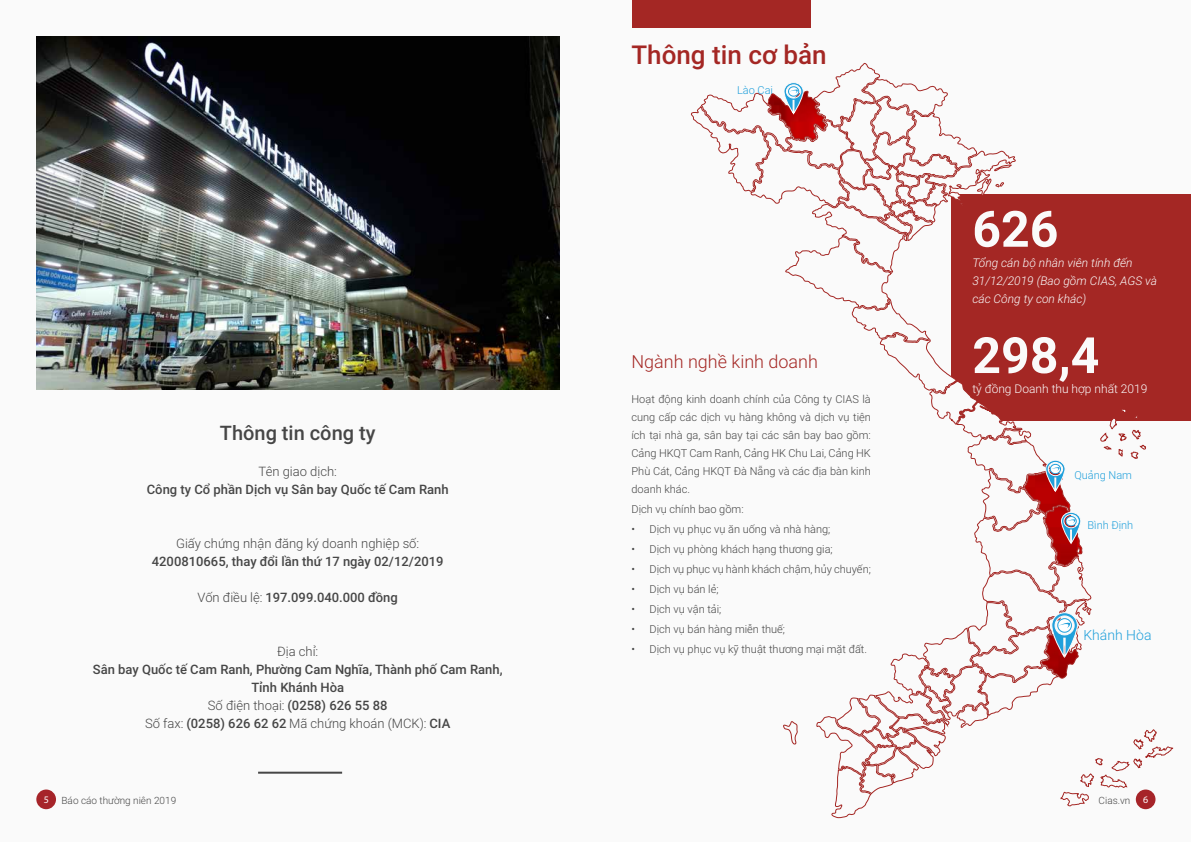
<style>
.page{position:relative;width:1191px;height:842px;background:#fafafa}
.page>*{position:absolute;margin:0;border:0;box-sizing:border-box;transform-origin:0 0}
.t1{font:700 50px "Roboto";color:#fafafa}
.t2{font:500 26px "Roboto";color:#a42724}
.t3{font:500 20px "Roboto";color:#464646}
.t4{font:300 18px "Roboto";color:#a42724}
.t5{font:300 14px "Roboto";color:#21a0db}
.t6{font:500 13px/18px "Roboto";color:#464646;text-align:center}
.t7{font:300 13px "Roboto";color:#464646}
.t8{font:italic 300 12px/18px "Roboto";color:#fafafa}
.t9{font:300 12px "Roboto";color:#fafafa}
.t10{font:300 11px/18px "Roboto";color:#464646;text-align:justify}
.t11{font:300 11px "Roboto";color:#21a0db}
.t12{font:300 10px "Roboto";color:#464646}
.t13{font:10px "Myriad Pro";color:#fff}
.s1{font-weight:300}
</style>
<div class="page">
<div style="left:951px;top:195px;width:240px;height:226px;background:#a42724"></div>
<img style="left:36px;top:36px;width:523px;height:353px">
<hr style="left:258px;top:772px;width:84px;height:2px;background:#464646">
<div style="left:632px;top:0;width:179px;height:28px;background:#a42724"></div>
<svg style="left:691px;top:63px;width:481px;height:756px"></svg>
<div style="left:1135px;top:789px;width:20px;height:20px;background:#a62429;border-radius:50%"></div>
<div style="left:36px;top:789px;width:20px;height:20px;background:#a62429;border-radius:50%"></div>
<h2 class="t2" style="left:631px;top:37px;width:197px">Thông tin cơ bản</h2>
<h3 class="t3" style="left:220px;top:419px;width:157px">Thông tin công ty</h3>
<p class="t7" style="left:258px;top:462px;width:80px">Tên giao dịch:</p>
<p class="t6" style="left:147px;top:480px;width:303px">Công ty Cổ phần Dịch vụ Sân bay Quốc tế Cam Ranh</p>
<p class="t7" style="left:176px;top:534px;width:245px">Giấy chứng nhận đăng ký doanh nghiệp số:</p>
<p class="t6" style="left:152px;top:552px;width:293px">4200810665, thay đổi lần thứ 17 ngày 02/12/2019</p>
<p class="t6" style="left:198px;top:588px;width:202px"><span class="s1">Vốn điều lệ:</span> 197.099.040.000 đồng</p>
<p class="t7" style="left:277px;top:642px;width:43px">Địa chỉ:</p>
<p class="t6" style="left:93px;top:660px;width:411px">Sân bay Quốc tế Cam Ranh, Phường Cam Nghĩa, Thành phố Cam Ranh, Tỉnh Khánh Hòa<br><span class="s1">Số điện thoại:</span> (0258) 626 55 88<br><span class="s1">Số fax:</span> (0258) 626 62 62 <span class="s1">Mã chứng khoán (MCK):</span> CIA</p>
<p class="t11" style="left:737px;top:83px;width:38px">Lào Cai</p>
<h3 class="t4" style="left:631px;top:349px;width:188px">Ngành nghề kinh doanh</h3>
<p class="t10" style="left:631px;top:389px;width:241px">Hoạt động kinh doanh chính của Công ty CIAS là cung cấp các dịch vụ hàng không và dịch vụ tiện ích tại nhà ga, sân bay tại các sân bay bao gồm:<br>Cảng HKQT Cam Ranh, Cảng HK Chu Lai, Cảng HK Phù Cát, Cảng HKQT Đà Nẵng và các địa bàn kinh doanh khác.</p>
<p class="t10" style="left:631px;top:499px;width:114px">Dịch vụ chính bao gồm:</p>
<p class="t10" style="left:631px;top:519px;width:200px">• Dịch vụ phục vụ ăn uống và nhà hàng;</p>
<p class="t10" style="left:631px;top:539px;width:203px">• Dịch vụ phòng khách hạng thương gia;</p>
<p class="t10" style="left:631px;top:559px;width:241px">• Dịch vụ phục vụ hành khách chậm, hủy chuyến;</p>
<p class="t10" style="left:631px;top:579px;width:89px">• Dịch vụ bán lẻ;</p>
<p class="t10" style="left:631px;top:599px;width:91px">• Dịch vụ vận tải;</p>
<p class="t10" style="left:631px;top:619px;width:155px">• Dịch vụ bán hàng miễn thuế;</p>
<p class="t10" style="left:631px;top:639px;width:237px">• Dịch vụ phục vụ kỹ thuật thương mại mặt đất.</p>
<h1 class="t1" style="left:972px;top:194px;width:87px">626</h1>
<p class="t8" style="left:972px;top:253px;width:186px">Tổng cán bộ nhân viên tính đến<br>31/12/2019 (Bao gồm CIAS, AGS và các Công ty con khác)</p>
<h1 class="t1" style="left:972px;top:320px;width:129px">298,4</h1>
<p class="t9" style="left:972px;top:380px;width:177px">tỷ đồng Doanh thu hợp nhất 2019</p>
<p class="t11" style="left:1074px;top:467px;width:59px">Quảng Nam</p>
<p class="t11" style="left:1087px;top:517px;width:47px">Bình Định</p>
<p class="t5" style="left:1083px;top:625px;width:70px">Khánh Hòa</p>
<p class="t13" style="left:44px;top:793px;width:7px">5</p>
<p class="t12" style="left:62px;top:793px;width:116px">Báo cáo thường niên 2019</p>
<p class="t12" style="left:1098px;top:793px;width:33px">Cias.vn</p>
<p class="t13" style="left:1143px;top:793px;width:7px">6</p>
</div>
